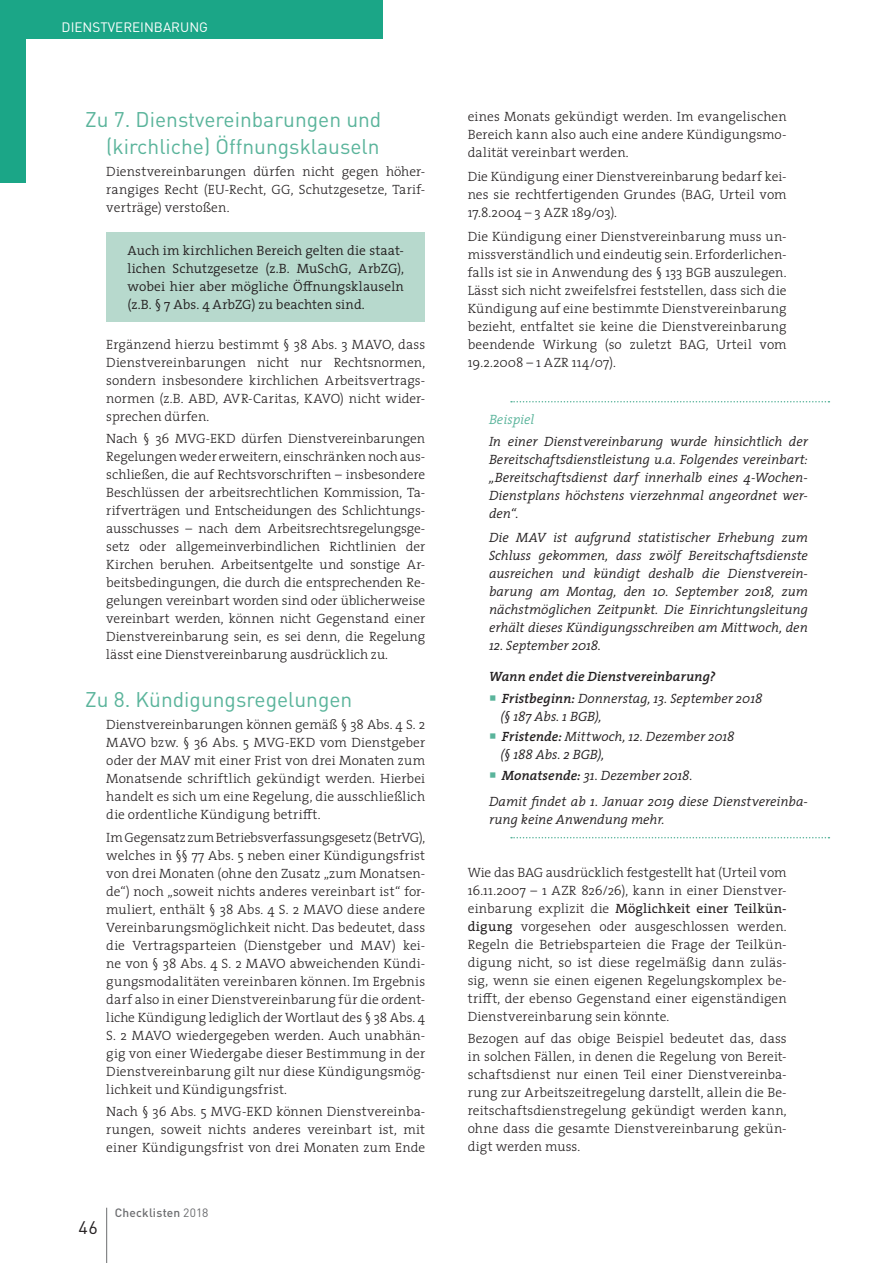
<style>
.page{position:relative;width:893px;height:1263px;background:#fff}
.page>*{position:absolute;margin:0;border:0;box-sizing:border-box;transform-origin:0 0}
.t1{font:21px/27px "DIN Pro";color:#5ab49b;text-align:right}
.t2{font:18px "DIN Pro";color:#231f20}
.t3{font:300 13.5px/18px "The Serif";letter-spacing:.005em;color:#231f20;text-align:justify}
.t4{font:italic 300 13.5px/18px "The Serif";color:#231f20}
.t5{font:300 13.5px/18px "The Serif";letter-spacing:.005em;color:#231f20;text-align:justify}
.t6{font:italic 600 13.5px/22.2px "The Serif";color:#231f20}
.t7{font:13.5px "DIN Pro";color:#fff}
.t8{font:italic 300 13.5px "The Serif";color:#5ab49b}
.t9{font:500 12px "DIN Pro";letter-spacing:.015em;color:#6c6d70}
.s1{font-weight:400}
.s2{font-weight:300}
.s3{font-weight:600}
</style>
<div class="page">
<div style="left:0;top:0;width:383px;height:38px;background:#1ba687"></div>
<div style="left:0;top:0;width:26px;height:183px;background:#1ba687"></div>
<hr style="left:106px;top:1208px;width:1px;height:55px;background:#6c6d70">
<div style="left:106px;top:233px;width:319px;height:89px;background:#b7d9cd"></div>
<svg style="left:511px;top:401px;width:318px;height:1px"></svg>
<svg style="left:511px;top:837px;width:318px;height:1px"></svg>
<p class="t7" style="left:62px;top:18px;width:148px">DIENSTVEREINBARUNG</p>
<h1 class="t1" style="left:85px;top:105px;width:298px">Zu 7. Dienstvereinbarungen und (kirchliche) Öffnungsklauseln</h1>
<p class="t3" style="left:106px;top:162px;width:320px">Dienstvereinbarungen dürfen nicht gegen höher&shy;rangiges Recht (EU-Recht, GG, Schutzgesetze, Tarif&shy;verträge) verstoßen.</p>
<p class="t5" style="left:128px;top:241px;width:278px">Auch im kirchlichen Bereich gelten die staat&shy;lichen Schutzgesetze (z.B. MuSchG, ArbZG), wobei hier aber mögliche Öffnungsklauseln (z.B. § 7 Abs. 4 ArbZG) zu beachten sind.</p>
<p class="t3" style="left:106px;top:335px;width:320px">Ergänzend hierzu bestimmt § 38 Abs. 3 MAVO, dass Dienstvereinbarungen nicht nur Rechtsnormen, sondern insbesondere kirchlichen Arbeitsvertrags&shy;normen (z.B. ABD, AVR-Caritas, KAVO) nicht wider&shy;sprechen dürfen.</p>
<p class="t3" style="left:106px;top:429px;width:320px">Nach § 36 MVG-EKD dürfen Dienstvereinbarungen Regelungen weder erweitern, einschränken noch aus&shy;schließen, die auf Rechtsvorschriften – insbesondere Beschlüssen der arbeitsrechtlichen Kommission, Ta&shy;rifverträgen und Entscheidungen des Schlichtungs&shy;ausschusses – nach dem Arbeitsrechtsregelungsge&shy;setz oder allgemeinverbindlichen Richtlinien der Kirchen beruhen. Arbeitsentgelte und sonstige Ar&shy;beitsbedingungen, die durch die entsprechenden Re&shy;gelungen vereinbart worden sind oder üblicherweise vereinbart werden, können nicht Gegenstand einer Dienstvereinbarung sein, es sei denn, die Regelung lässt eine Dienstvereinbarung ausdrücklich zu.</p>
<h1 class="t1" style="left:85px;top:685px;width:269px">Zu 8. Kündigungsregelungen</h1>
<p class="t3" style="left:106px;top:715px;width:320px">Dienstvereinbarungen können gemäß § 38 Abs. 4 S. 2<br>MAVO bzw. § 36 Abs. 5 MVG-EKD vom Dienstgeber oder der MAV mit einer Frist von drei Monaten zum Monatsende schriftlich gekündigt werden. Hierbei handelt es sich um eine Regelung, die ausschließlich die ordentliche Kündigung betrifft.</p>
<p class="t3" style="left:106px;top:828px;width:320px">Im Gegensatz zum Betriebsverfassungsgesetz (BetrVG), welches in §§ 77 Abs. 5 neben einer Kündigungsfrist von drei Monaten (ohne den Zusatz „zum Monatsen&shy;de“) noch „soweit nichts anderes vereinbart ist“ for&shy;muliert, enthält § 38 Abs. 4 S. 2 MAVO diese andere Vereinbarungsmöglichkeit nicht. Das bedeutet, dass die Vertragsparteien (Dienstgeber und MAV) kei&shy;ne von § 38 Abs. 4 S. 2 MAVO abweichenden Kündi&shy;gungsmodalitäten vereinbaren können. Im Ergebnis darf also in einer Dienstvereinbarung für die ordent&shy;liche Kündigung lediglich der Wortlaut des § 38 Abs. 4<br>S. 2 MAVO wiedergegeben werden. Auch unabhän&shy;gig von einer Wiedergabe dieser Bestimmung in der Dienstvereinbarung gilt nur diese Kündigungsmög&shy;lichkeit und Kündigungsfrist.</p>
<p class="t3" style="left:106px;top:1102px;width:320px">Nach § 36 Abs. 5 MVG-EKD können Dienstvereinba&shy;rungen, soweit nichts anderes vereinbart ist, mit einer Kündigungsfrist von drei Monaten zum Ende</p>
<h2 class="t2" style="left:79px;top:1215px;width:21px">46</h2>
<p class="t9" style="left:115px;top:1204px;width:95px">Checklisten <span class="s1">2018</span></p>
<p class="t3" style="left:468px;top:107px;width:320px">eines Monats gekündigt werden. Im evangelischen Bereich kann also auch eine andere Kündigungsmo&shy;dalität vereinbart werden.</p>
<p class="t3" style="left:468px;top:167px;width:320px">Die Kündigung einer Dienstvereinbarung bedarf kei&shy;nes sie rechtfertigenden Grundes (BAG, Urteil vom 17.8.2004 – 3 AZR 189/03).</p>
<p class="t3" style="left:468px;top:227px;width:320px">Die Kündigung einer Dienstvereinbarung muss un&shy;missverständlich und eindeutig sein. Erforderlichen&shy;falls ist sie in Anwendung des § 133 BGB auszulegen.<br>Lässt sich nicht zweifelsfrei feststellen, dass sich die Kündigung auf eine bestimmte Dienstvereinbarung bezieht, entfaltet sie keine die Dienstvereinbarung beendende Wirkung (so zuletzt BAG, Urteil vom 19.2.2008 – 1 AZR 114/07).</p>
<p class="t8" style="left:489px;top:408px;width:47px">Beispiel</p>
<p class="t4" style="left:489px;top:432px;width:320px;text-align:justify">In einer Dienstvereinbarung wurde hinsichtlich der Bereitschaftsdienstleistung u.a. Folgendes vereinbart: „Bereitschaftsdienst darf innerhalb eines 4-Wochen-Dienstplans höchstens vierzehnmal angeordnet wer&shy;den“.</p>
<p class="t4" style="left:489px;top:528px;width:320px;text-align:justify">Die MAV ist aufgrund statistischer Erhebung zum Schluss gekommen, dass zwölf Bereitschaftsdienste ausreichen und kündigt deshalb die Dienstverein&shy;barung am Montag, den 10. September 2018, zum nächstmöglichen Zeitpunkt. Die Einrichtungsleitung erhält dieses Kündigungsschreiben am Mittwoch, den</p>
<p class="t4" style="left:489px;top:636px;width:114px">12. September 2018.</p>
<p class="t6" style="left:502px;top:665px;width:262px;text-indent:-13px">Wann endet die Dienstvereinbarung?<br>Fristbeginn: <span class="s2">Donnerstag, 13. September 2018</span></p>
<p class="t4" style="left:500px;top:706px;width:236px;line-height:20.1px">(§ 187 Abs. 1 BGB),<br><span class="s3">Fristende:</span> Mittwoch, 12. Dezember 2018</p>
<p class="t4" style="left:500px;top:744px;width:194px;line-height:20.1px">(§ 188 Abs. 2 BGB),<br><span class="s3">Monatsende:</span> 31. Dezember 2018.</p>
<p class="t4" style="left:489px;top:792px;width:320px">Damit findet ab 1. Januar 2019 diese Dienstvereinba&shy;rung keine Anwendung mehr.</p>
<p class="t3" style="left:468px;top:863px;width:320px">Wie das BAG ausdrücklich festgestellt hat (Urteil vom 16.11.2007 – 1 AZR 826/26), kann in einer Dienstver&shy;einbarung explizit die <span class="s1">Möglichkeit einer Teilkün&shy;digung</span> vorgesehen oder ausgeschlossen werden.<br>Regeln die Betriebsparteien die Frage der Teilkün&shy;digung nicht, so ist diese regelmäßig dann zuläs&shy;sig, wenn sie einen eigenen Regelungskomplex be&shy;trifft, der ebenso Gegenstand einer eigenständigen Dienstvereinbarung sein könnte.</p>
<p class="t3" style="left:468px;top:1029px;width:320px">Bezogen auf das obige Beispiel bedeutet das, dass in solchen Fällen, in denen die Regelung von Bereit&shy;schaftsdienst nur einen Teil einer Dienstvereinba&shy;rung zur Arbeitszeitregelung darstellt, allein die Be&shy;reitschaftsdienstregelung gekündigt werden kann, ohne dass die gesamte Dienstvereinbarung gekün&shy;digt werden muss.</p>
</div>
